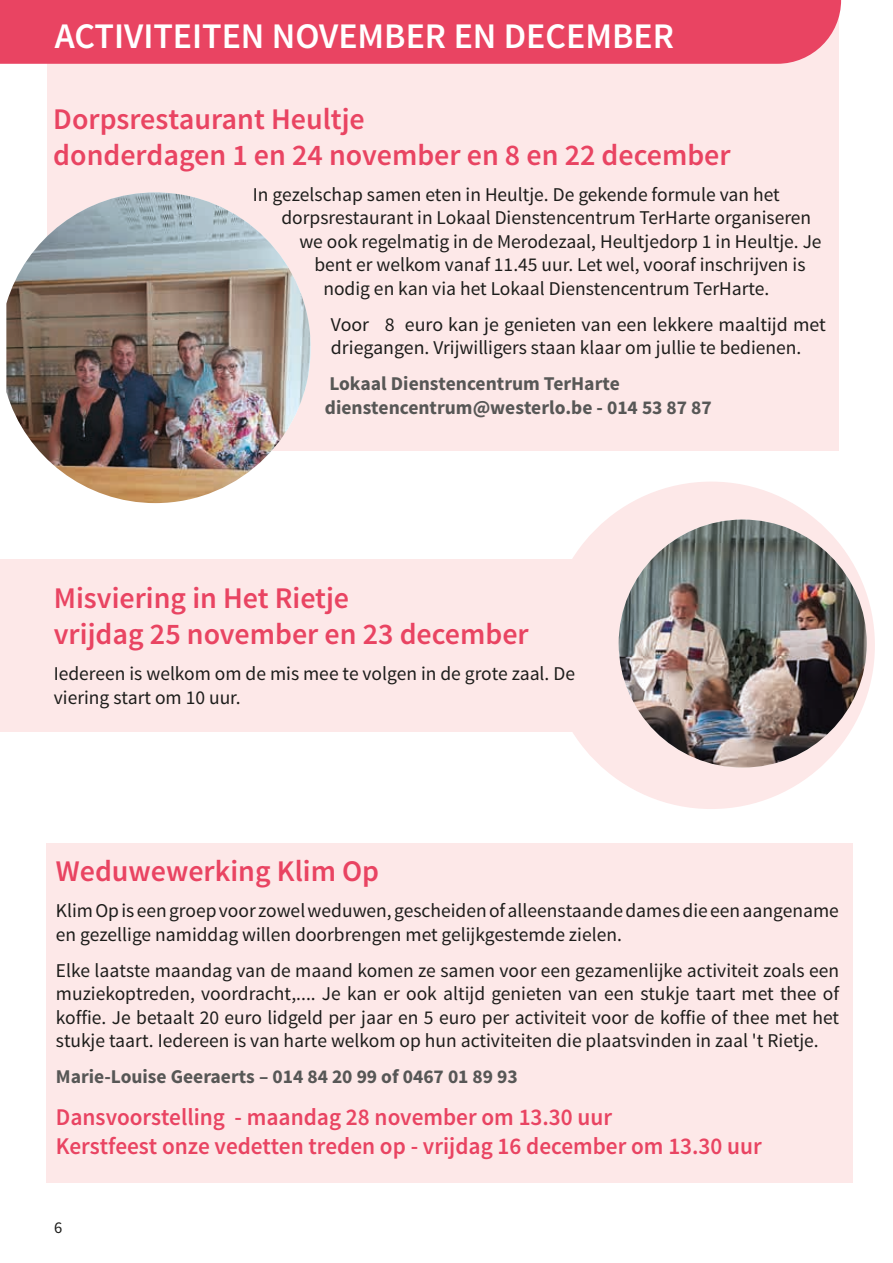
<style>
.page{position:relative;width:893px;height:1263px;background:#fff}
.page>*{position:absolute;margin:0;border:0;box-sizing:border-box;transform-origin:0 0}
.t1{font:600 36px "Source Sans Pro";color:#fff}
.t2{font:600 30px/36px "Source Sans Pro";color:#e94462}
.t3{font:600 24px/28.8px "Source Sans Pro";color:#e94462}
.t4{font:19.5px/23.4px "Source Sans Pro";color:#1d1d1b}
.t5{font:700 19.5px/23.4px "Source Sans Pro";color:#575756}
.t6{font:16.5px "Source Sans Pro";color:#1d1d1b}
</style>
<div class="page">
<div style="left:547px;top:482px;width:328px;height:327px;background:#fde8e8;border-radius:50%"></div>
<div style="left:47px;top:843px;width:806px;height:340px;background:#fde8e8"></div>
<div style="left:47px;top:0;width:791px;height:451px;background:#fde8e8"></div>
<div style="left:0;top:559px;width:798px;height:172px;background:#fde8e8"></div>
<img style="left:6px;top:192px;width:305px;height:311px">
<div style="left:0;top:0;width:841px;height:64px;background:#e94462"></div>
<img style="left:619px;top:519px;width:248px;height:249px;border-radius:124px">
<h1 class="t1" style="left:55px;top:14px;width:621px">ACTIVITEITEN NOVEMBER EN DECEMBER</h1>
<h2 class="t2" style="left:53px;top:102px;width:679px">Dorpsrestaurant Heultje<br>donderdagen 1 en 24 november en 8 en 22 december</h2>
<p class="t4" style="left:253px;top:183px;width:528px">In gezelschap samen eten in Heultje. De gekende formule van het</p>
<p class="t4" style="left:281px;top:207px;width:531px">dorpsrestaurant in Lokaal Dienstencentrum TerHarte organiseren</p>
<p class="t4" style="left:299px;top:230px;width:524px">we ook regelmatig in de Merodezaal, Heultjedorp 1 in Heultje. Je</p>
<p class="t4" style="left:314px;top:253px;width:493px">bent er welkom vanaf 11.45 uur. Let wel, vooraf inschrijven is</p>
<p class="t4" style="left:323px;top:277px;width:448px">nodig en kan via het Lokaal Dienstencentrum TerHarte.</p>
<p class="t4" style="left:331px;top:313px;width:497px">Voor 8 euro kan je genieten van een lekkere maaltijd met driegangen. Vrijwilligers staan klaar om jullie te bedienen.</p>
<p class="t5" style="left:325px;top:373px;width:389px">Lokaal Dienstencentrum TerHarte dienstencentrum@westerlo.be - 014 53 87 87</p>
<h2 class="t2" style="left:54px;top:581px;width:476px">Misviering in Het Rietje<br>vrijdag 25 november en 23 december</h2>
<p class="t4" style="left:54px;top:662px;width:523px">Iedereen is welkom om de mis mee te volgen in de grote zaal. De viering start om 10 uur.</p>
<h2 class="t2" style="left:56px;top:854px;width:325px">Weduwewerking Klim Op</h2>
<p class="t4" style="left:56px;top:899px;width:784px">Klim Op is een groep voor zowel weduwen, gescheiden of alleenstaande dames die een aangename en gezellige namiddag willen doorbrengen met gelijkgestemde zielen.</p>
<p class="t4" style="left:56px;top:959px;width:785px;text-align:justify">Elke laatste maandag van de maand komen ze samen voor een gezamenlijke activiteit zoals een muziekoptreden, voordracht,.... Je kan er ook altijd genieten van een stukje taart met thee of koffie. Je betaalt 20 euro lidgeld per jaar en 5 euro per activiteit voor de koffie of thee met het stukje taart. Iedereen is van harte welkom op hun activiteiten die plaatsvinden in zaal 't Rietje.</p>
<p class="t5" style="left:56px;top:1066px;width:463px">Marie-Louise Geeraerts – 014 84 20 99 of 0467 01 89 93</p>
<p class="t3" style="left:56px;top:1103px;width:707px">Dansvoorstelling - maandag 28 november om 13.30 uur<br>Kerstfeest onze vedetten treden op - vrijdag 16 december om 13.30 uur</p>
<p class="t6" style="left:54px;top:1217px;width:10px">6</p>
</div>
